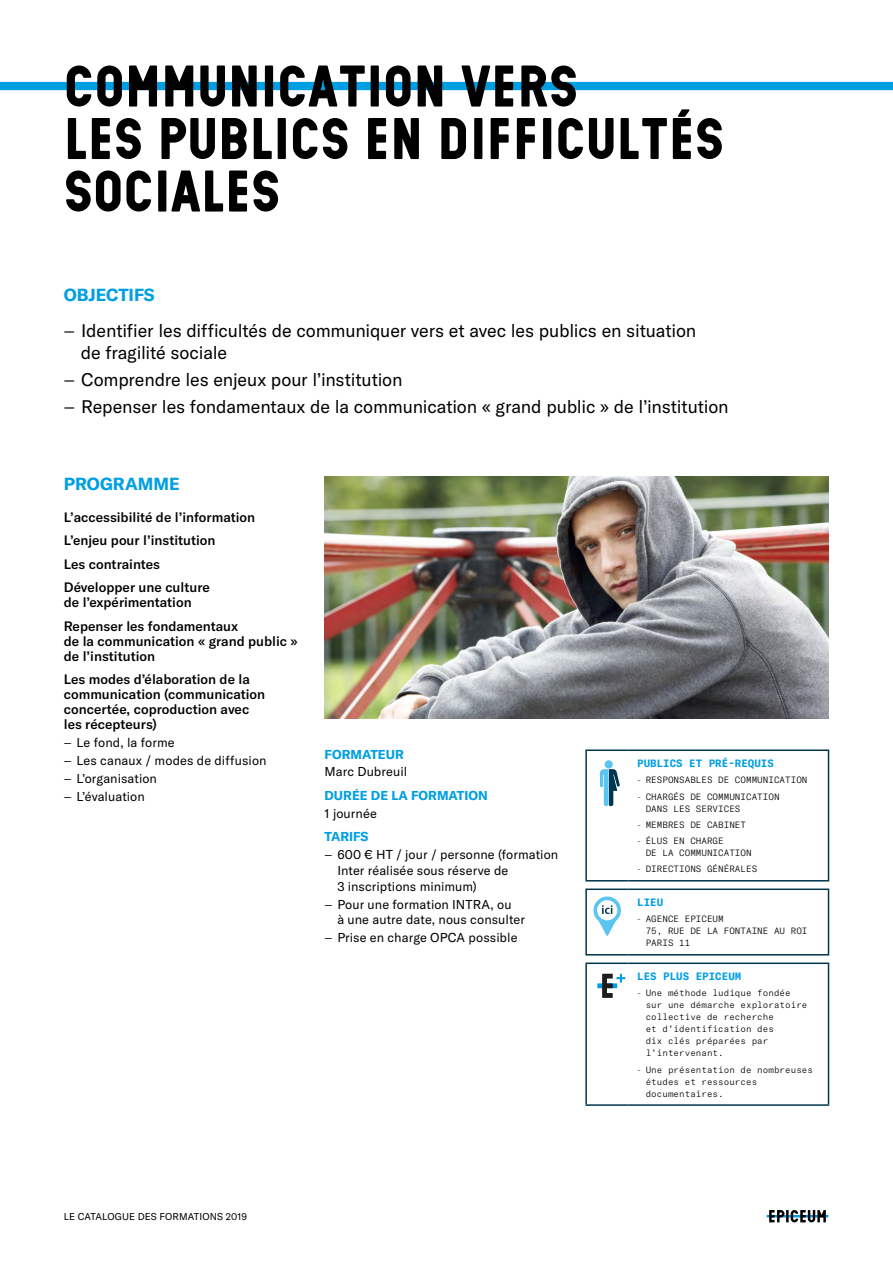
<style>
.page{position:relative;width:893px;height:1263px;background:#fff}
.page>*{position:absolute;margin:0;border:0;box-sizing:border-box;transform-origin:0 0}
.Titre_formation{font:57px/52.5px "Epiceum";color:#000}
.t1{font:18px/22.5px "GT America";letter-spacing:-.01em;color:#000}
.INTER_01{font:700 17.25px "GT America";color:#009fe3}
.TEXTE_Prog-Bold{font:500 13.5px/15px "GT America";color:#000}
.Col2_-_Texte{font:12.75px/15.8px "GT America";letter-spacing:.005em;color:#000}
.Col2_-_Inter{font:700 12.75px "GT America";color:#009fe3}
.Publics_Dates_Lieu_P{font:700 10.5px "GT America Mono";color:#009fe3}
.t2{font:9.75px "GT America";letter-spacing:.01em;color:#000}
.t3{font:300 9px/12px "GT America Mono";color:#000}
.s1{font-family:"GT America Mono"}
.s2{font-family:"DIN"}
</style>
<div class="page">
<div style="left:0;top:82px;width:893px;height:8px;background:#009fe3"></div>
<hr style="left:767px;top:1215px;width:61px;height:2px;background:#009fe3">
<svg style="left:769px;top:1210px;width:57px;height:12px"></svg>
<img style="left:325px;top:476px;width:503px;height:243px">
<hr style="left:585px;top:749px;width:44px;height:2px;background:#00354e">
<hr style="left:585px;top:751px;width:2px;height:129px;background:#00354e">
<hr style="left:629px;top:749px;width:200px;height:2px;background:#00354e">
<hr style="left:828px;top:751px;width:1px;height:129px;background:#00354e">
<hr style="left:585px;top:880px;width:44px;height:1px;background:#00354e">
<hr style="left:629px;top:880px;width:200px;height:1px;background:#00354e">
<hr style="left:585px;top:888px;width:44px;height:2px;background:#00354e">
<hr style="left:585px;top:890px;width:2px;height:64px;background:#00354e">
<hr style="left:629px;top:888px;width:200px;height:2px;background:#00354e">
<hr style="left:828px;top:890px;width:1px;height:64px;background:#00354e">
<hr style="left:585px;top:954px;width:44px;height:1px;background:#00354e">
<hr style="left:629px;top:954px;width:200px;height:1px;background:#00354e">
<hr style="left:585px;top:962px;width:44px;height:2px;background:#00354e">
<hr style="left:585px;top:964px;width:2px;height:140px;background:#00354e">
<hr style="left:629px;top:962px;width:200px;height:2px;background:#00354e">
<hr style="left:828px;top:964px;width:1px;height:140px;background:#00354e">
<hr style="left:585px;top:1104px;width:44px;height:2px;background:#00354e">
<hr style="left:629px;top:1104px;width:200px;height:2px;background:#00354e">
<div style="left:605px;top:760px;width:8px;height:8px;background:#5bc5f2;border-radius:50%"></div>
<svg style="left:600px;top:769px;width:20px;height:37px"></svg>
<svg style="left:593px;top:896px;width:28px;height:40px"></svg>
<div style="left:597px;top:983px;width:20px;height:5px;background:#009ee2"></div>
<svg style="left:602px;top:974px;width:23px;height:24px"></svg>
<p class="Titre_formation" style="left:64px;top:60px;width:662px">COMMUNICATION VERS<br>LES PUBLICS EN DIFFICULTÉS<br>SOCIALES</p>
<p class="INTER_01" style="left:64px;top:284px;width:92px">OBJECTIFS</p>
<p class="t1" style="left:81px;top:319px;width:617px;text-indent:-17px"><span class="s1">—</span> Identifier les difficultés de communiquer vers et avec les publics en situation de fragilité sociale</p>
<p class="t1" style="left:64px;top:368px;width:340px"><span class="s1">—</span> Comprendre les enjeux pour l’institution</p>
<p class="t1" style="left:64px;top:395px;width:666px"><span class="s1">—</span> Repenser les fondamentaux de la communication « grand public » de l’institution</p>
<p class="INTER_01" style="left:64px;top:473px;width:117px">PROGRAMME</p>
<p class="TEXTE_Prog-Bold" style="left:64px;top:509px;width:193px">L’accessibilité de l’information</p>
<p class="TEXTE_Prog-Bold" style="left:64px;top:533px;width:153px">L’enjeu pour l’institution</p>
<p class="TEXTE_Prog-Bold" style="left:64px;top:556px;width:98px">Les contraintes</p>
<p class="TEXTE_Prog-Bold" style="left:64px;top:580px;width:148px">Développer une culture de l’expérimentation</p>
<p class="TEXTE_Prog-Bold" style="left:64px;top:618px;width:236px">Repenser les fondamentaux<br>de la communication « grand public » de l’institution</p>
<p class="TEXTE_Prog-Bold" style="left:64px;top:672px;width:203px">Les modes d’élaboration de la communication (communication concertée, coproduction avec les récepteurs)</p>
<p class="Col2_-_Texte" style="left:64px;top:735px;width:112px"><span class="s1">—</span> Le fond, la forme</p>
<p class="Col2_-_Texte" style="left:64px;top:753px;width:204px"><span class="s1">—</span> Les canaux / modes de diffusion</p>
<p class="Col2_-_Texte" style="left:64px;top:771px;width:95px"><span class="s1">—</span> L’organisation</p>
<p class="Col2_-_Texte" style="left:64px;top:788px;width:83px"><span class="s1">—</span> L’évaluation</p>
<p class="Col2_-_Inter" style="left:325px;top:746px;width:81px">FORMATEUR</p>
<p class="Col2_-_Texte" style="left:325px;top:764px;width:84px">Marc Dubreuil</p>
<p class="Col2_-_Inter" style="left:325px;top:787px;width:165px">DURÉE DE LA FORMATION</p>
<p class="Col2_-_Texte" style="left:325px;top:805px;width:54px">1 journée</p>
<p class="Col2_-_Inter" style="left:325px;top:829px;width:45px">TARIFS</p>
<p class="Col2_-_Texte" style="left:337px;top:847px;width:222px;text-indent:-13px"><span class="s1">—</span> 600 € HT / jour / personne (formation<br>Inter réalisée sous réserve de<br>3 inscriptions minimum)</p>
<p class="Col2_-_Texte" style="left:337px;top:896px;width:189px;text-indent:-13px"><span class="s1">—</span> Pour une formation INTRA, ou<br>à une autre date, nous consulter</p>
<p class="Col2_-_Texte" style="left:325px;top:930px;width:194px"><span class="s1">—</span> Prise en charge OPCA possible</p>
<p class="t2" style="left:64px;top:1211px;width:185px">LE CATALOGUE DES FORMATIONS 2019</p>
<p class="Publics_Dates_Lieu_P" style="left:637px;top:757px;width:138px">PUBLICS ET PRÉ-REQUIS</p>
<p class="t3" style="left:637px;top:774px;width:172px"><span class="s2">-</span> RESPONSABLES DE COMMUNICATION</p>
<p class="t3" style="left:646px;top:790px;width:135px;text-indent:-9px"><span class="s2">-</span> CHARGÉS DE COMMUNICATION<br>DANS LES SERVICES</p>
<p class="t3" style="left:637px;top:819px;width:110px"><span class="s2">-</span> MEMBRES DE CABINET</p>
<p class="t3" style="left:646px;top:835px;width:108px;text-indent:-9px"><span class="s2">-</span> ÉLUS EN CHARGE<br>DE LA COMMUNICATION</p>
<p class="t3" style="left:637px;top:863px;width:122px"><span class="s2">-</span> DIRECTIONS GÉNÉRALES</p>
<p class="Publics_Dates_Lieu_P" style="left:637px;top:896px;width:28px">LIEU</p>
<p class="t3" style="left:646px;top:913px;width:163px;text-indent:-9px"><span class="s2">-</span> AGENCE EPICEUM<br>75, RUE DE LA FONTAINE AU ROI<br>PARIS 11</p>
<p class="Publics_Dates_Lieu_P" style="left:637px;top:970px;width:106px">LES PLUS EPICEUM</p>
<p class="t3" style="left:646px;top:987px;width:163px;text-indent:-9px"><span class="s2">-</span> Une méthode ludique fondée sur une démarche exploratoire collective de recherche<br>et d’identification des<br>dix clés préparées par l’intervenant.</p>
<p class="t3" style="left:646px;top:1063px;width:169px;text-indent:-9px"><span class="s2">-</span> Une présentation de nombreuses études et ressources documentaires.</p>
</div>
